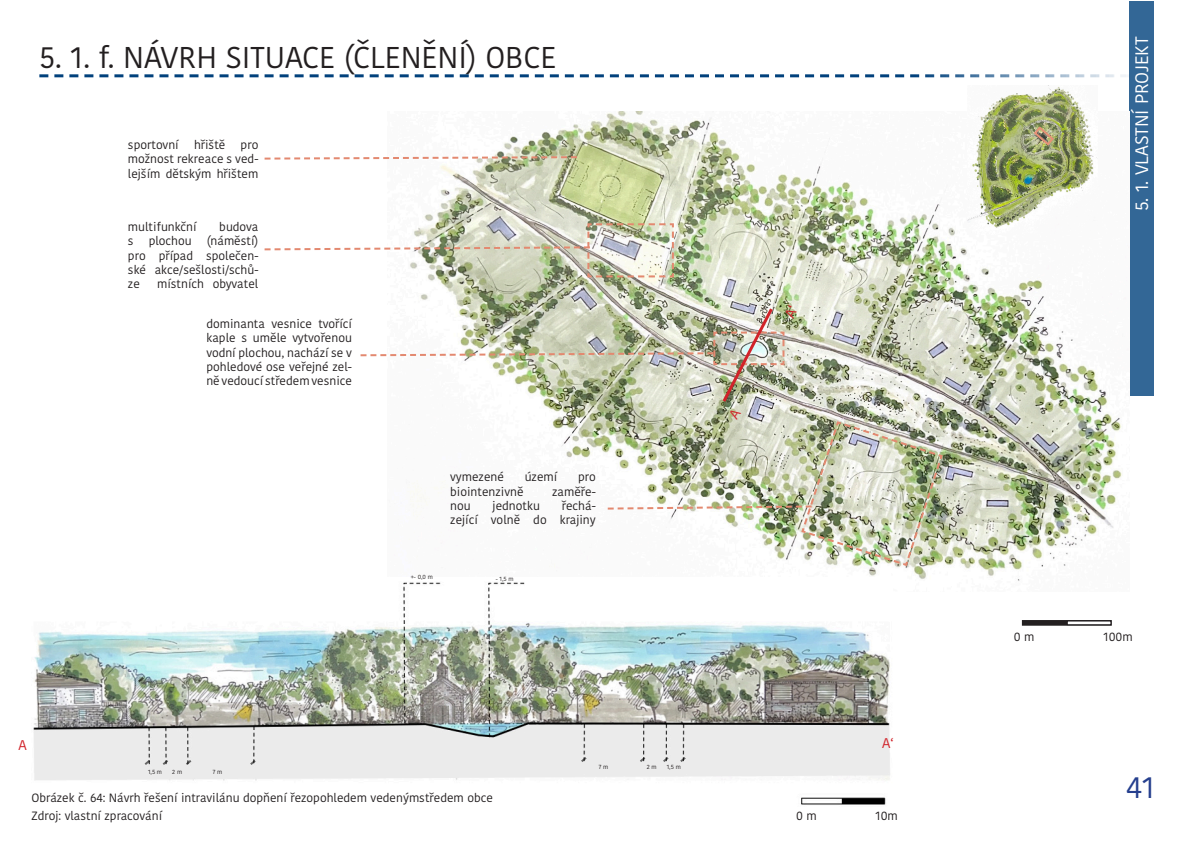
<style>
.page{position:relative;width:1191px;height:842px;background:#fff}
.page>*{position:absolute;margin:0;border:0;box-sizing:border-box;transform-origin:0 0}
.t1{font:30px "Kohinoor Bangla";color:#231f20}
.t2{font:30px "Kohinoor Bangla";color:#253f8e}
.t3{font:18px "Kohinoor Bangla";color:#fff}
.t4{font:14px "Kohinoor Bangla";color:#d1232a}
.t5{font:12px/14.4px "Kohinoor Bangla";color:#231f20;text-align:justify}
.t6{font:6px "Kohinoor Bangla";color:#231f20}
</style>
<div class="page">
<div style="left:1129px;top:1px;width:24px;height:394px;background:#336796"></div>
<svg style="left:39px;top:74px;width:1087px;height:3px"></svg>
<img style="left:420px;top:112px;width:702px;height:469px">
<div style="left:1022px;top:620px;width:89px;height:6px;border:2px solid #231f20"></div>
<hr style="left:1067px;top:621px;width:43px;height:4px;background:#fff">
<div style="left:1066px;top:620px;width:45px;height:5px;border:1px solid #231f20"></div>
<svg style="left:264px;top:155px;width:315px;height:6px"></svg>
<img style="left:264px;top:222px;width:411px;height:56px">
<img style="left:33px;top:578px;width:859px;height:227px">
<svg style="left:580px;top:756px;width:7px;height:7px"></svg>
<svg style="left:639px;top:756px;width:7px;height:7px"></svg>
<svg style="left:662px;top:756px;width:7px;height:7px"></svg>
<svg style="left:679px;top:756px;width:8px;height:7px"></svg>
<svg style="left:137px;top:676px;width:8px;height:7px"></svg>
<svg style="left:185px;top:759px;width:7px;height:7px"></svg>
<svg style="left:249px;top:759px;width:8px;height:7px"></svg>
<svg style="left:162px;top:759px;width:7px;height:7px"></svg>
<svg style="left:144px;top:759px;width:7px;height:7px"></svg>
<img style="left:967px;top:85px;width:130px;height:149px">
<svg style="left:1032px;top:125px;width:23px;height:22px"></svg>
<img style="left:360px;top:304px;width:584px;height:263px">
<p class="t1" style="left:39px;top:35px;width:518px">5. 1. f. NÁVRH SITUACE (ČLENĚNÍ) OBCE</p>
<p class="t5" style="left:128px;top:137px;width:52px">sportovní</p>
<p class="t5" style="left:194px;top:137px;width:33px">hřiště</p>
<p class="t5" style="left:128px;top:137px;width:132px;text-indent:113px">pro možnost rekreace s ved&shy;lejším dětským hřištem</p>
<p class="t4" style="left:19px;top:734px;width:10px">A</p>
<p class="t5" style="left:128px;top:219px;width:70px">multifunkční</p>
<p class="t5" style="left:128px;top:219px;width:132px;text-indent:91px">budova s plochou (náměstí) pro případ společen&shy;ské akce/sešlosti/schů&shy;ze</p>
<p class="t5" style="left:157px;top:277px;width:103px">místních obyvatel</p>
<p class="t5" style="left:206px;top:316px;width:147px">dominanta vesnice tvořící kaple s uměle vytvořenou vodní plochou, nachází se v pohledové ose veřejné zel&shy;ně vedoucí středem vesnice</p>
<p class="t5" style="left:450px;top:469px;width:55px">vymezené</p>
<p class="t5" style="left:525px;top:469px;width:34px">území</p>
<p class="t5" style="left:578px;top:469px;width:19px">pro</p>
<p class="t5" style="left:450px;top:484px;width:75px">biointenzivně</p>
<p class="t5" style="left:552px;top:484px;width:45px">zaměře-</p>
<p class="t5" style="left:450px;top:498px;width:22px">nou</p>
<p class="t5" style="left:492px;top:498px;width:49px">jednotku</p>
<p class="t5" style="left:450px;top:498px;width:147px;text-align:right">řechá-<br>zející volně do krajiny</p>
<p class="t6" style="left:411px;top:572px;width:24px">+- 0,0 m</p>
<p class="t6" style="left:496px;top:574px;width:19px">- 1,5 m</p>
<p class="t6" style="left:148px;top:767px;width:16px">1,5 m</p>
<p class="t6" style="left:172px;top:767px;width:11px">2 m</p>
<p class="t6" style="left:213px;top:767px;width:11px">7 m</p>
<p class="t6" style="left:599px;top:762px;width:11px">7 m</p>
<p class="t6" style="left:647px;top:762px;width:11px">2 m</p>
<p class="t6" style="left:666px;top:762px;width:16px">1,5 m</p>
<p class="t5" style="left:32px;top:791px;width:463px">Obrázek č. 64: Návrh řešení intravilánu dopňení řezopohledem vedenýmstředem obce</p>
<p class="t5" style="left:32px;top:808px;width:132px">Zdroj: vlastní zpracování</p>
<p class="t4" style="left:882px;top:733px;width:13px">A‘</p>
<p class="t5" style="left:796px;top:808px;width:22px">0 m</p>
<p class="t5" style="left:875px;top:808px;width:24px">10m</p>
<p class="t3" style="left:1128px;top:211px;width:176px;rotate:-90deg">5. 1. VLASTNÍ PROJEKT</p>
<p class="t5" style="left:1013px;top:629px;width:22px">0 m</p>
<p class="t5" style="left:1103px;top:629px;width:31px">100m</p>
<p class="t2" style="left:1126px;top:765px;width:30px">41</p>
</div>
